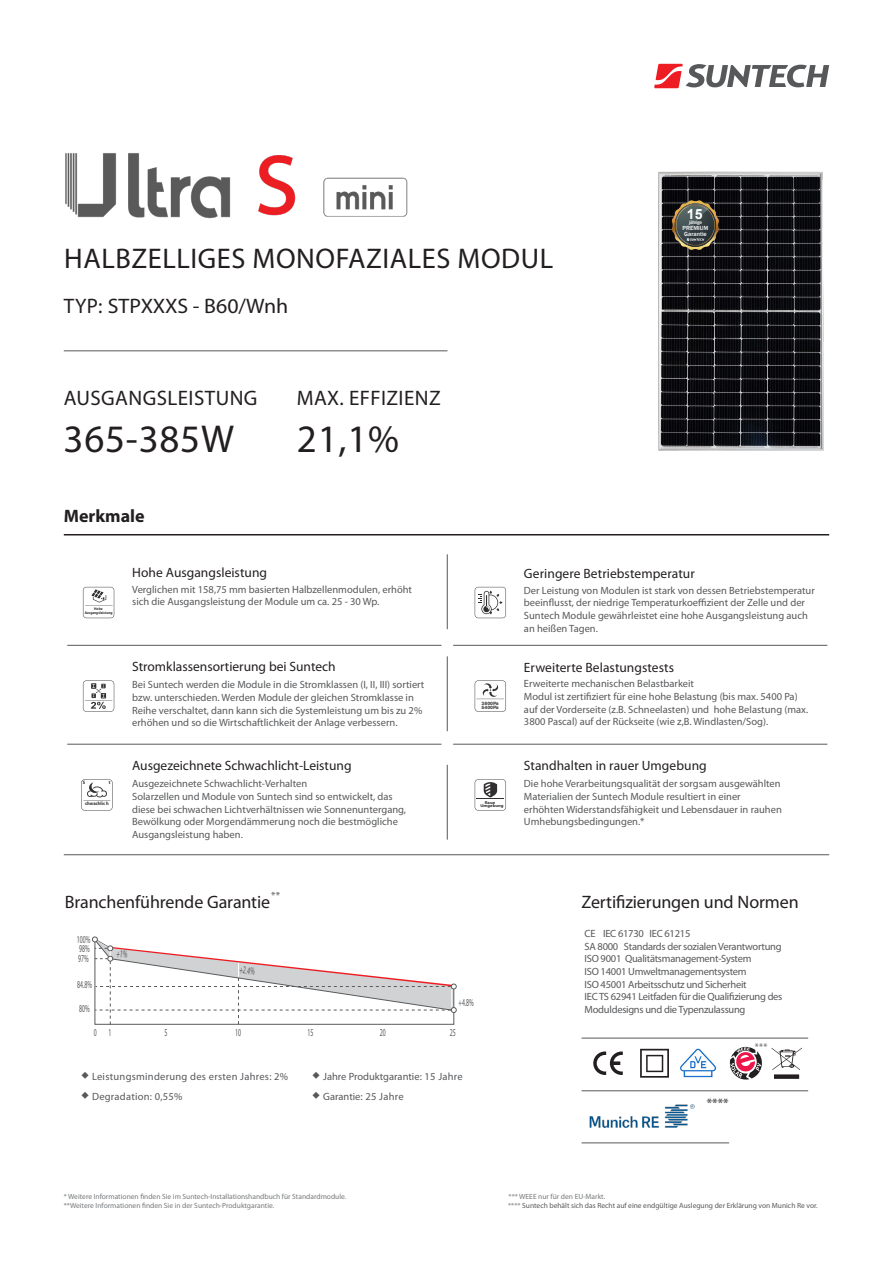
<style>
.page{position:relative;width:893px;height:1263px;background:#fff}
.page>*{position:absolute;margin:0;border:0;box-sizing:border-box;transform-origin:0 0}
.t1{font:39px "Myriad Pro";letter-spacing:.02em;color:#231f20}
.t2{font:28.5px "Myriad Pro";letter-spacing:.02em;color:#231f20}
.t3{font:21px "Myriad Pro";letter-spacing:.02em;color:#231f20}
.t4{font:21px "Myriad Pro";color:#231f20}
.t5{font:18px "Myriad Pro";letter-spacing:-.005em;color:#231f20}
.t6{font:700 18px "Myriad Pro";color:#231f20}
.t7{font:700 14.1px "Arial";color:#fff}
.t8{font:13.5px "Myriad Pro";color:#231f20}
.bulleting{font:10.5px/12.6px "Myriad Pro";color:#57585a}
.bulleting-2{font:10.5px/12.6px "Myriad Pro";letter-spacing:-.025em;color:#57585a}
.bulleting-3{font:10.5px "Myriad Pro";letter-spacing:.025em;color:#57585a}
.bulleting-4{font:10.5px "Myriad Pro";color:#57585a;scale:.56 1}
.t9{font:9.6px "Myriad Pro";color:#57585a}
.t10{font:7.5px "Myriad Pro";color:#76787b}
.t11{font:7.5px "Myriad Pro";color:#57585a}
.t12{font:7.5px "Sim Hei";color:#57585a}
.t13{font:500 6.15px "Franklin Gothic";color:#fff}
.t14{font:700 4.95px "Myriad Pro";color:#312f30;scale:.94 1}
.t15{font:500 4.95px "Franklin Gothic";letter-spacing:-.055em;color:#fff}
.t16{font:700 4.5px/4.5px "Arial";color:#312f30;scale:1.15 1}
.t17{font:700 4.2px/3.8px "Myriad Pro";color:#312f30;scale:1.11 1}
.t18{font:700 3.9px/3.6px "Myriad Pro";color:#312f30;text-align:center;scale:.89 1}
.s1{color:#57585a}
.s2{color:#76787b}
</style>
<div class="page">
<svg style="left:654px;top:64px;width:175px;height:24px"></svg>
<hr style="left:64px;top:534px;width:765px;height:1px;background:#231f20">
<svg style="left:83px;top:587px;width:31px;height:31px"></svg>
<svg style="left:83px;top:680px;width:31px;height:32px"></svg>
<svg style="left:81px;top:779px;width:32px;height:32px"></svg>
<svg style="left:475px;top:779px;width:31px;height:32px"></svg>
<hr style="left:447px;top:554px;width:1px;height:75px;background:#57585a">
<hr style="left:67px;top:645px;width:374px;height:1px;background:#57585a">
<hr style="left:67px;top:744px;width:374px;height:1px;background:#57585a">
<hr style="left:64px;top:854px;width:765px;height:1px;background:#57585a">
<hr style="left:453px;top:645px;width:374px;height:1px;background:#57585a">
<hr style="left:447px;top:656px;width:1px;height:75px;background:#57585a">
<hr style="left:447px;top:765px;width:1px;height:75px;background:#57585a">
<hr style="left:453px;top:744px;width:374px;height:1px;background:#57585a">
<hr style="left:581px;top:1038px;width:227px;height:1px;background:#57585a">
<svg style="left:771px;top:1047px;width:31px;height:32px"></svg>
<svg style="left:730px;top:1047px;width:32px;height:33px"></svg>
<img style="left:680px;top:1049px;width:37px;height:29px">
<svg style="left:640px;top:1049px;width:29px;height:29px"></svg>
<svg style="left:593px;top:1051px;width:30px;height:24px"></svg>
<hr style="left:581px;top:1090px;width:227px;height:1px;background:#57585a">
<img style="left:589px;top:1104px;width:106px;height:24px">
<hr style="left:581px;top:1142px;width:148px;height:1px;background:#57585a">
<hr style="left:64px;top:351px;width:383px;height:1px;background:#57585a">
<img style="left:65px;top:153px;width:343px;height:66px">
<svg style="left:475px;top:680px;width:31px;height:32px"></svg>
<img style="left:658px;top:171px;width:166px;height:280px">
<svg style="left:672px;top:200px;width:47px;height:50px;background:#525044"></svg>
<svg style="left:475px;top:587px;width:31px;height:31px"></svg>
<svg style="left:92px;top:936px;width:365px;height:89px"></svg>
<p class="t2" style="left:64px;top:241px;width:491px">HALBZELLIGES MONOFAZIALES MODUL</p>
<p class="t4" style="left:64px;top:293px;width:226px">TYP: STPXXXS - B60/Wnh</p>
<p class="t3" style="left:64px;top:385px;width:195px">AUSGANGSLEISTUNG</p>
<p class="t3" style="left:297px;top:385px;width:145px">MAX. EFFIZIENZ</p>
<p class="t1" style="left:64px;top:415px;width:172px">365-385W</p>
<p class="t1" style="left:297px;top:415px;width:104px">21,1%</p>
<p class="t6" style="left:64px;top:506px;width:82px">Merkmale</p>
<p class="t7" style="left:687px;top:205px;width:17px">15</p>
<p class="t13" style="left:683px;top:225px;width:27px">PREMIUM</p>
<p class="t15" style="left:689px;top:219px;width:15px">jährige</p>
<p class="t13" style="left:684px;top:230px;width:24px">Garantie</p>
<p class="t8" style="left:132px;top:564px;width:137px">Hohe Ausgangsleistung</p>
<p class="t8" style="left:524px;top:565px;width:172px">Geringere Betriebstemperatur</p>
<p class="t18" style="left:85px;top:607px;width:33px">Hobe<br>Ausgangsleistung</p>
<p class="bulleting" style="left:132px;top:583px;width:281px">Verglichen mit 158,75 mm basierten Halbzellenmodulen, erhöht sich die Ausgangsleistung der Module um ca. 25 - 30 Wp.</p>
<p class="bulleting" style="left:524px;top:584px;width:292px">Der Leistung von Modulen ist stark von dessen Betriebstemperatur beeinflusst, der niedrige Temperaturkoeffizient der Zelle und der Suntech Module gewährleistet eine hohe Ausgangsleistung auch an heißen Tagen.</p>
<p class="t8" style="left:132px;top:658px;width:205px">Stromklassensortierung bei Suntech</p>
<p class="t8" style="left:524px;top:659px;width:152px">Erweiterte Belastungstests</p>
<p class="bulleting" style="left:132px;top:678px;width:294px">Bei Suntech werden die Module in die Stromklassen (I, II, III) sortiert bzw. unterschieden. Werden Module der gleichen Stromklasse in Reihe verschaltet, dann kann sich die Systemleistung um bis zu 2% erhöhen und so die Wirtschaftlichkeit der Anlage verbessern.</p>
<p class="t16" style="left:482px;top:701px;width:16px">3800Pa<br>5400Pa</p>
<p class="bulleting" style="left:524px;top:677px;width:172px">Erweiterte mechanischen Belastbarkeit</p>
<p class="bulleting" style="left:524px;top:690px;width:286px">Modul ist zertifiziert für eine hohe Belastung (bis max. 5400 Pa) auf der Vorderseite (z.B. Schneelasten) und hohe Belastung (max.<br>3800 Pascal) auf der Rückseite (wie z,B. Windlasten/Sog).</p>
<p class="t8" style="left:132px;top:758px;width:221px">Ausgezeichnete Schwachlicht-Leistung</p>
<p class="t8" style="left:524px;top:758px;width:184px">Standhalten in rauer Umgebung</p>
<p class="t14" style="left:83px;top:779px;width:4px">S</p>
<p class="t14" style="left:109px;top:779px;width:3px">t</p>
<p class="t14" style="left:85px;top:801px;width:27px">chwachlic h</p>
<p class="bulleting" style="left:132px;top:777px;width:177px">Ausgezeichnete Schwachlicht-Verhalten</p>
<p class="bulleting" style="left:132px;top:790px;width:275px">Solarzellen und Module von Suntech sind so entwickelt, das diese bei schwachen Lichtverhältnissen wie Sonnenuntergang, Bewölkung oder Morgendämmerung noch die bestmögliche Ausgangsleistung haben.</p>
<p class="t17" style="left:480px;top:800px;width:22px;text-indent:4px">Raue<br>Umgebung</p>
<p class="bulleting" style="left:524px;top:777px;width:259px">Die hohe Verarbeitungsqualität der sorgsam ausgewählten Materialien der Suntech Module resultiert in einer erhöhten Widerstandsfähigkeit und Lebensdauer in rauhen Umhebungsbedingungen.*</p>
<p class="bulleting" style="left:271px;top:888px;width:10px">**</p>
<p class="t5" style="left:65px;top:890px;width:207px">Branchenführende Garantie</p>
<p class="t5" style="left:581px;top:891px;width:219px">Zertifizierungen und Normen</p>
<p class="bulleting-2" style="left:584px;top:927px;width:107px">CE IEC 61730 IEC 61215</p>
<p class="bulleting-2" style="left:584px;top:940px;width:199px">SA 8000 Standards der sozialen Verantwortung</p>
<p class="bulleting-2" style="left:584px;top:952px;width:168px">ISO 9001 Qualitätsmanagement-System</p>
<p class="bulleting-2" style="left:584px;top:965px;width:164px">ISO 14001 Umweltmanagementsystem</p>
<p class="bulleting-2" style="left:584px;top:978px;width:164px">ISO 45001 Arbeitsschutz und Sicherheit</p>
<p class="bulleting-2" style="left:584px;top:990px;width:199px">IEC TS 62941 Leitfaden für die Qualifizierung des<br>Moduldesigns und die Typenzulassung</p>
<p class="bulleting-4" style="left:77px;top:933px;width:26px">100%</p>
<p class="bulleting-4" style="left:79px;top:942px;width:20px">98%</p>
<p class="bulleting-4" style="left:78px;top:952px;width:20px">97%</p>
<p class="bulleting-4" style="left:77px;top:978px;width:28px">84.8%</p>
<p class="bulleting-4" style="left:79px;top:1002px;width:20px">80%</p>
<p class="bulleting-4" style="left:241px;top:963px;width:29px;rotate:8deg">+2.4%</p>
<p class="bulleting-4" style="left:458px;top:996px;width:29px">+4.8%</p>
<p class="bulleting-4" style="left:94px;top:1026px;width:7px">0</p>
<p class="bulleting-4" style="left:164px;top:1026px;width:7px">5</p>
<p class="bulleting-4" style="left:235px;top:1026px;width:12px">10</p>
<p class="bulleting-4" style="left:109px;top:1026px;width:7px">1</p>
<p class="bulleting-4" style="left:307px;top:1026px;width:12px">15</p>
<p class="bulleting-4" style="left:380px;top:1026px;width:12px">20</p>
<p class="bulleting-4" style="left:450px;top:1026px;width:12px">25</p>
<p class="t12" style="left:81px;top:1072px;width:9px">◆</p>
<p class="bulleting-3" style="left:92px;top:1070px;width:198px">Leistungsminderung des ersten Jahres: 2%</p>
<p class="t12" style="left:81px;top:1092px;width:9px">◆</p>
<p class="bulleting-3" style="left:92px;top:1090px;width:92px">Degradation: 0,55%</p>
<p class="t12" style="left:313px;top:1071px;width:9px">◆</p>
<p class="bulleting" style="left:323px;top:1069px;width:141px">Jahre Produktgarantie: 15 Jahre</p>
<p class="t12" style="left:313px;top:1091px;width:9px">◆</p>
<p class="bulleting" style="left:323px;top:1090px;width:82px">Garantie: 25 Jahre</p>
<p class="t9" style="left:755px;top:1040px;width:14px">***</p>
<p class="t10" style="left:64px;top:1191px;width:284px">* Weitere Informationen finden Sie im Suntech-Installationshandbuch für Standardmodule.</p>
<p class="t10" style="left:509px;top:1191px;width:98px">*** WEEE nur für den EU-Markt<span class="s1">.</span></p>
<p class="t10" style="left:64px;top:1200px;width:212px">**Weitere Informationen finden Sie in der Suntech-Produktgarantie.</p>
<p class="t11" style="left:508px;top:1200px;width:311px"><span class="s2">****</span> Suntech behält sich das Recht auf eine endgültige Auslegung der Erklärung von Munich Re vor.</p>
</div>
